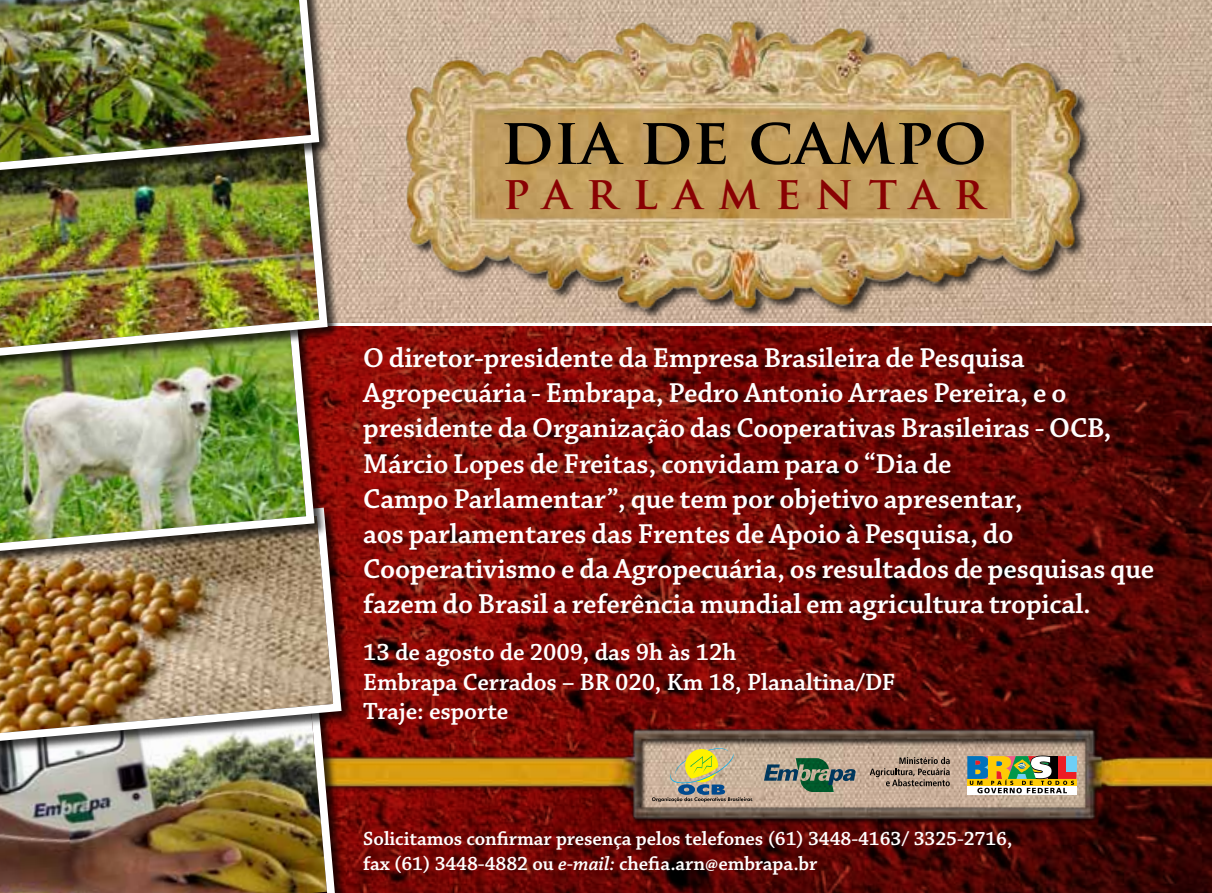
<style>
.page{position:relative;width:1212px;height:893px;background:#fff}
.page>*{position:absolute;margin:0;border:0;box-sizing:border-box;transform-origin:0 0}
.t1{font:700 63.68px "Trajan Pro";letter-spacing:.01em;color:#000}
.t2{font:700 45.23px "Trajan Pro";letter-spacing:.335em;color:#890203}
.t3{font:600 28.8px/35.1px "Chaparral Pro";letter-spacing:-.005em;color:#fff}
.t4{font:600 24.75px/29.7px "Chaparral Pro";letter-spacing:-.005em;color:#fff}
.t5{font:600 20.25px/24.3px "Chaparral Pro";letter-spacing:-.005em;color:#fff}
.s1{font-style:italic}
</style>
<div class="page">
<img style="left:327px;top:326px;width:885px;height:567px">
<img style="left:332px;top:0;width:880px;height:323px">
<img style="left:348px;top:729px;width:864px;height:96px">
<svg style="left:652px;top:748px;width:100px;height:54px;background:#bbaf83"></svg>
<svg style="left:764px;top:758px;width:92px;height:34px;background:#798876"></svg>
<svg style="left:967px;top:793px;width:109px;height:2px"></svg>
<svg style="left:967px;top:755px;width:109px;height:38px"></svg>
<svg style="left:870px;top:757px;width:80px;height:29px;background:#9e8978"></svg>
<img style="left:381px;top:14px;width:725px;height:318px">
<img style="left:0;top:756px;width:340px;height:137px">
<div style="left:0;top:507px;width:353px;height:249px;background:#000;opacity:.75"></div>
<img style="left:0;top:503px;width:346px;height:245px">
<div style="left:0;top:319px;width:327px;height:247px;background:#000;opacity:.75"></div>
<img style="left:0;top:369px;width:319px;height:189px">
<div style="left:0;top:123px;width:340px;height:246px;background:#000;opacity:.75"></div>
<img style="left:0;top:186px;width:332px;height:176px">
<div style="left:0;top:0;width:332px;height:186px;background:#000;opacity:.75"></div>
<img style="left:0;top:0;width:323px;height:178px">
<h1 class="t1" style="left:501px;top:101px;width:488px">DIA DE CAMPO</h1>
<h2 class="t2" style="left:503px;top:165px;width:483px">PARLAMENTAR</h2>
<p class="t3" style="left:363px;top:341px;width:792px">O diretor-presidente da Empresa Brasileira de Pesquisa Agropecuária - Embrapa, Pedro Antonio Arraes Pereira, e o presidente da Organização das Cooperativas Brasileiras - OCB, Márcio Lopes de Freitas, convidam para o “Dia de<br>Campo Parlamentar”, que tem por objetivo apresentar,<br>aos parlamentares das Frentes de Apoio à Pesquisa, do Cooperativismo e da Agropecuária, os resultados de pesquisas que fazem do Brasil a referência mundial em agricultura tropical.</p>
<p class="t4" style="left:363px;top:638px;width:534px">13 de agosto de 2009, das 9h às 12h<br>Embrapa Cerrados – BR 020, Km 18, Planaltina/DF<br>Traje: esporte</p>
<p class="t5" style="left:363px;top:827px;width:651px">Solicitamos confirmar presença pelos telefones (61) 3448-4163/ 3325-2716, fax (61) 3448-4882 ou <span class="s1">e-mail:</span> chefia.arn@embrapa.br</p>
</div>
